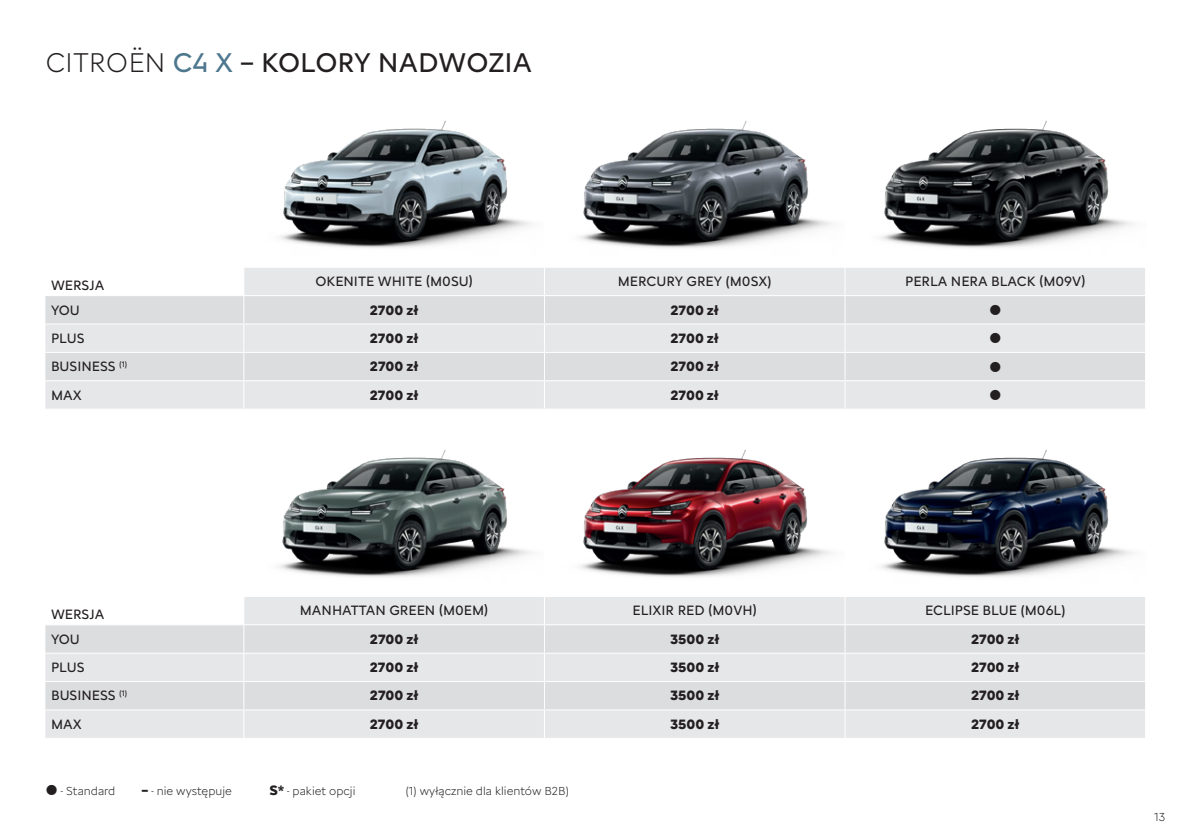
<style>
.page{position:relative;width:1191px;height:840px;background:#fff}
.page>*{position:absolute;margin:0;border:0;box-sizing:border-box;transform-origin:0 0}
.t1{font:28px "Citroen Type";color:#231f20}
.t2{font:14px "Citroen Type";color:#231f20}
.t3{font:700 14px "Citroen Type";color:#231f20}
.t4{font:300 12px "Citroen Type";color:#231f20}
.s1{font-weight:300}
.s2{color:#4d778e}
.s3{font-weight:700;font-size:14px}
</style>
<div class="page">
<svg style="left:45px;top:268px;width:1100px;height:140px;fill:#e6e7e9"></svg>
<svg style="left:45px;top:296px;width:1100px;height:84px;fill:#dcdddf"></svg>
<hr style="left:244px;top:351px;width:300px;height:1px;background:#fff">
<hr style="left:544px;top:351px;width:301px;height:1px;background:#fff">
<hr style="left:845px;top:351px;width:301px;height:1px;background:#fff">
<hr style="left:244px;top:380px;width:300px;height:1px;background:#fff">
<hr style="left:544px;top:380px;width:301px;height:1px;background:#fff">
<hr style="left:845px;top:380px;width:301px;height:1px;background:#fff">
<hr style="left:45px;top:295px;width:199px;height:1px;background:#fff">
<hr style="left:244px;top:295px;width:300px;height:1px;background:#fff">
<hr style="left:544px;top:295px;width:301px;height:1px;background:#fff">
<hr style="left:845px;top:295px;width:301px;height:1px;background:#fff">
<hr style="left:45px;top:323px;width:199px;height:1px;background:#fff">
<hr style="left:244px;top:323px;width:300px;height:1px;background:#fff">
<hr style="left:544px;top:323px;width:301px;height:1px;background:#fff">
<hr style="left:845px;top:323px;width:301px;height:1px;background:#fff">
<hr style="left:45px;top:351px;width:199px;height:1px;background:#fff">
<hr style="left:45px;top:380px;width:199px;height:1px;background:#fff">
<svg style="left:243px;top:268px;width:1px;height:140px"></svg>
<svg style="left:544px;top:268px;width:1px;height:140px"></svg>
<svg style="left:844px;top:268px;width:1px;height:140px"></svg>
<img style="left:280px;top:120px;width:853px;height:128px">
<svg style="left:45px;top:597px;width:1100px;height:140px;fill:#e6e7e9"></svg>
<svg style="left:45px;top:625px;width:1100px;height:84px;fill:#dcdddf"></svg>
<hr style="left:45px;top:624px;width:199px;height:1px;background:#fff">
<hr style="left:244px;top:624px;width:300px;height:1px;background:#fff">
<hr style="left:544px;top:624px;width:301px;height:1px;background:#fff">
<hr style="left:845px;top:624px;width:301px;height:1px;background:#fff">
<hr style="left:45px;top:652px;width:199px;height:1px;background:#fff">
<hr style="left:244px;top:652px;width:300px;height:1px;background:#fff">
<hr style="left:544px;top:652px;width:301px;height:1px;background:#fff">
<hr style="left:845px;top:652px;width:301px;height:1px;background:#fff">
<hr style="left:45px;top:680px;width:199px;height:1px;background:#fff">
<hr style="left:45px;top:709px;width:199px;height:1px;background:#fff">
<svg style="left:243px;top:597px;width:1px;height:140px"></svg>
<svg style="left:544px;top:597px;width:1px;height:140px"></svg>
<svg style="left:844px;top:597px;width:1px;height:140px"></svg>
<hr style="left:845px;top:680px;width:301px;height:1px;background:#fff">
<hr style="left:845px;top:709px;width:301px;height:1px;background:#fff">
<hr style="left:244px;top:680px;width:300px;height:1px;background:#fff">
<hr style="left:544px;top:680px;width:301px;height:1px;background:#fff">
<hr style="left:244px;top:709px;width:300px;height:1px;background:#fff">
<hr style="left:544px;top:709px;width:301px;height:1px;background:#fff">
<img style="left:279px;top:449px;width:854px;height:128px">
<svg style="left:990px;top:304px;width:10px;height:11px"></svg>
<svg style="left:990px;top:333px;width:10px;height:10px"></svg>
<svg style="left:990px;top:361px;width:10px;height:10px"></svg>
<svg style="left:990px;top:389px;width:10px;height:11px"></svg>
<h1 class="t1" style="left:45px;top:41px;width:488px"><span class="s1">CITROËN</span> <span class="s2">C4 X</span> – KOLORY NADWOZIA</h1>
<p class="t2" style="left:51px;top:274px;width:55px">WERSJA</p>
<p class="t2" style="left:315px;top:271px;width:159px">OKENITE WHITE (M0SU)</p>
<p class="t2" style="left:618px;top:271px;width:155px">MERCURY GREY (M0SX)</p>
<p class="t2" style="left:905px;top:271px;width:182px">PERLA NERA BLACK (M09V)</p>
<p class="t2" style="left:51px;top:299px;width:30px">YOU</p>
<p class="t3" style="left:370px;top:299px;width:50px">2700 zł</p>
<p class="t3" style="left:670px;top:299px;width:50px">2700 zł</p>
<p class="t2" style="left:51px;top:327px;width:35px">PLUS</p>
<p class="t3" style="left:370px;top:327px;width:50px">2700 zł</p>
<p class="t3" style="left:670px;top:327px;width:50px">2700 zł</p>
<p class="t2" style="left:51px;top:356px;width:78px">BUSINESS <sup>(1)</sup></p>
<p class="t3" style="left:370px;top:356px;width:50px">2700 zł</p>
<p class="t3" style="left:670px;top:356px;width:50px">2700 zł</p>
<p class="t2" style="left:51px;top:384px;width:32px">MAX</p>
<p class="t3" style="left:370px;top:384px;width:50px">2700 zł</p>
<p class="t3" style="left:670px;top:384px;width:50px">2700 zł</p>
<p class="t2" style="left:51px;top:603px;width:55px">WERSJA</p>
<p class="t2" style="left:300px;top:599px;width:190px">MANHATTAN GREEN (M0EM)</p>
<p class="t2" style="left:632px;top:599px;width:126px">ELIXIR RED (M0VH)</p>
<p class="t2" style="left:925px;top:599px;width:142px">ECLIPSE BLUE (M06L)</p>
<p class="t2" style="left:51px;top:628px;width:30px">YOU</p>
<p class="t3" style="left:370px;top:628px;width:50px">2700 zł</p>
<p class="t3" style="left:670px;top:628px;width:51px">3500 zł</p>
<p class="t3" style="left:971px;top:628px;width:50px">2700 zł</p>
<p class="t2" style="left:51px;top:656px;width:35px">PLUS</p>
<p class="t3" style="left:370px;top:656px;width:50px">2700 zł</p>
<p class="t3" style="left:670px;top:656px;width:51px">3500 zł</p>
<p class="t3" style="left:971px;top:656px;width:50px">2700 zł</p>
<p class="t2" style="left:51px;top:684px;width:78px">BUSINESS <sup>(1)</sup></p>
<p class="t3" style="left:370px;top:684px;width:50px">2700 zł</p>
<p class="t3" style="left:670px;top:684px;width:51px">3500 zł</p>
<p class="t3" style="left:971px;top:684px;width:50px">2700 zł</p>
<p class="t2" style="left:51px;top:713px;width:32px">MAX</p>
<p class="t3" style="left:370px;top:713px;width:50px">2700 zł</p>
<p class="t3" style="left:670px;top:713px;width:51px">3500 zł</p>
<p class="t3" style="left:971px;top:713px;width:50px">2700 zł</p>
<p class="t4" style="left:61px;top:781px;width:56px">- Standard</p>
<p class="t4" style="left:141px;top:781px;width:92px"><span class="s3">–</span> - nie występuje</p>
<p class="t4" style="left:269px;top:781px;width:88px"><span class="s3">S*</span> - pakiet opcji</p>
<p class="t4" style="left:405px;top:781px;width:165px">(1) wyłącznie dla klientów B2B)</p>
<p class="t4" style="left:1154px;top:807px;width:13px">13</p>
</div>
